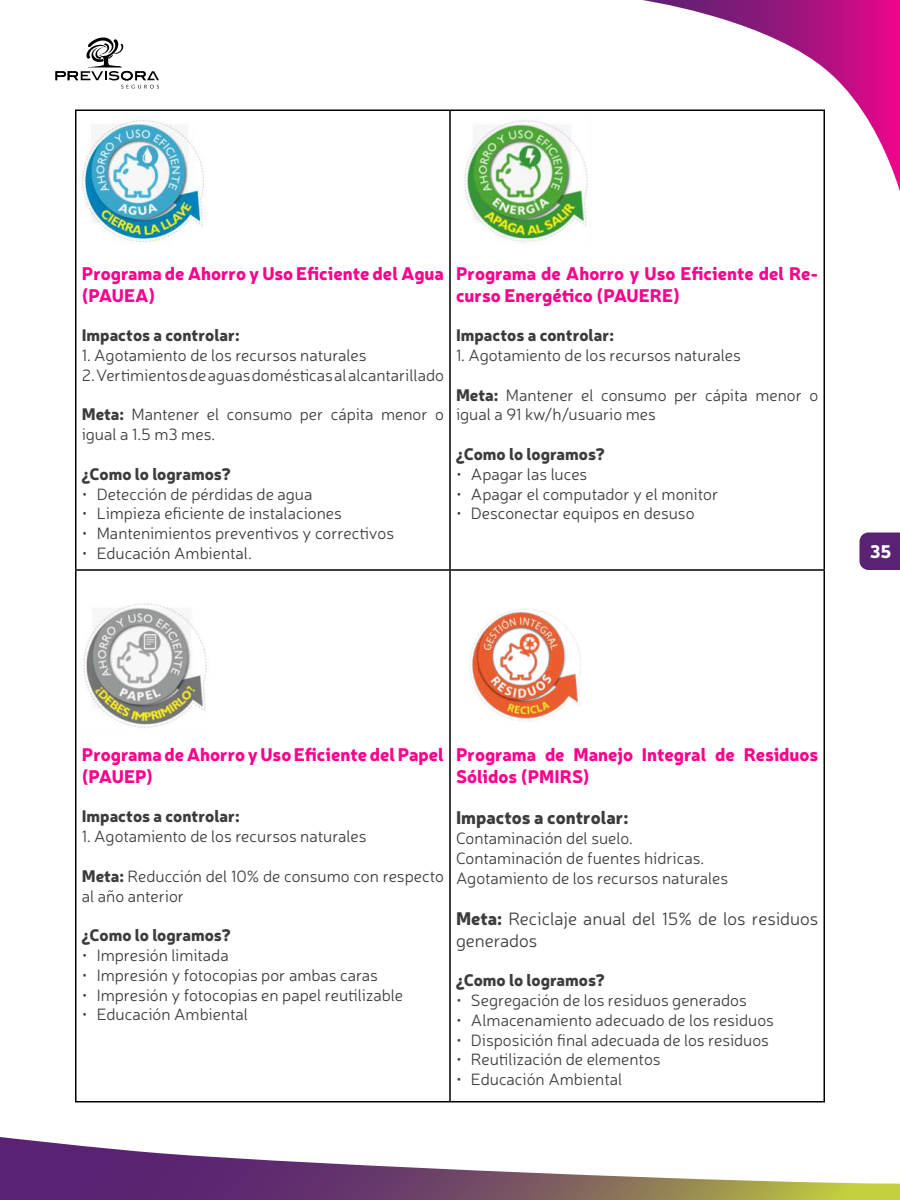
<style>
.page{position:relative;width:900px;height:1200px;background:#fff}
.page>*{position:absolute;margin:0;border:0;box-sizing:border-box;transform-origin:0 0}
.t1{font:900 18px/21.6px "Neris";color:#fb028d}
.t2{font:300 18px/21.6px "Neris";color:#3c3c3c}
.t3{font:900 18px "Neris";color:#3c3c3c}
.t4{font:900 18px "Neris";color:#fff}
.t5{font:300 16.5px/19.8px "Neris";color:#3c3c3c}
.t6{font:900 16.5px "Neris";color:#3c3c3c}
.s1{font-weight:900}
</style>
<div class="page">
<div style="left:860px;top:532px;width:40px;height:38px;background:#592272"></div>
<svg style="left:55px;top:37px;width:104px;height:52px"></svg>
<svg style="left:642px;top:0;width:258px;height:226px"></svg>
<svg style="left:1px;top:1137px;width:899px;height:63px"></svg>
<svg style="left:0;top:1137px;width:1px;height:63px"></svg>
<hr style="left:75px;top:110px;width:375px;height:1px;background:#000">
<hr style="left:75px;top:111px;width:1px;height:458px;background:#000">
<hr style="left:450px;top:110px;width:375px;height:1px;background:#000">
<hr style="left:449px;top:111px;width:2px;height:458px;background:#000">
<hr style="left:824px;top:111px;width:1px;height:458px;background:#000">
<hr style="left:75px;top:569px;width:375px;height:2px;background:#000">
<hr style="left:75px;top:571px;width:1px;height:530px;background:#000">
<hr style="left:450px;top:569px;width:375px;height:2px;background:#000">
<hr style="left:449px;top:571px;width:2px;height:530px;background:#000">
<hr style="left:824px;top:571px;width:1px;height:530px;background:#000">
<hr style="left:75px;top:1101px;width:375px;height:1px;background:#000">
<hr style="left:450px;top:1101px;width:375px;height:1px;background:#000">
<img style="left:464px;top:116px;width:124px;height:128px">
<img style="left:83px;top:603px;width:124px;height:125px">
<img style="left:470px;top:608px;width:111px;height:114px">
<img style="left:80px;top:116px;width:126px;height:128px">
<p class="t1" style="left:82px;top:262px;width:364px">Programa de Ahorro y Uso Eficiente del Agua (PAUEA)</p>
<p class="t6" style="left:82px;top:323px;width:159px">Impactos a controlar:</p>
<p class="t5" style="left:82px;top:345px;width:286px">1. Agotamiento de los recursos naturales</p>
<p class="t5" style="left:82px;top:365px;width:364px">2. Vertimientos de aguas domésticas al alcantarillado</p>
<p class="t5" style="left:82px;top:404px;width:364px"><span class="s1">Meta:</span> Mantener el consumo per cápita menor o igual a 1.5 m3 mes.</p>
<p class="t6" style="left:82px;top:462px;width:151px">¿Como lo logramos?</p>
<p class="t5" style="left:82px;top:483px;width:232px">• Detección de pérdidas de agua</p>
<p class="t5" style="left:82px;top:503px;width:262px">• Limpieza eficiente de instalaciones</p>
<p class="t5" style="left:82px;top:523px;width:314px">• Mantenimientos preventivos y correctivos</p>
<p class="t5" style="left:82px;top:543px;width:172px">• Educación Ambiental.</p>
<p class="t1" style="left:456px;top:262px;width:364px">Programa de Ahorro y Uso Eficiente del Re&shy;curso Energético (PAUERE)</p>
<p class="t6" style="left:456px;top:323px;width:159px">Impactos a controlar:</p>
<p class="t5" style="left:456px;top:345px;width:286px">1. Agotamiento de los recursos naturales</p>
<p class="t5" style="left:456px;top:384px;width:364px"><span class="s1">Meta:</span> Mantener el consumo per cápita menor o igual a 91 kw/h/usuario mes</p>
<p class="t6" style="left:456px;top:442px;width:151px">¿Como lo logramos?</p>
<p class="t5" style="left:456px;top:464px;width:133px">• Apagar las luces</p>
<p class="t5" style="left:456px;top:483px;width:264px">• Apagar el computador y el monitor</p>
<p class="t5" style="left:456px;top:503px;width:240px">• Desconectar equipos en desuso</p>
<p class="t4" style="left:870px;top:538px;width:23px">35</p>
<p class="t1" style="left:82px;top:743px;width:364px">Programa de Ahorro y Uso Eficiente del Papel (PAUEP)</p>
<p class="t6" style="left:82px;top:804px;width:159px">Impactos a controlar:</p>
<p class="t5" style="left:82px;top:826px;width:286px">1. Agotamiento de los recursos naturales</p>
<p class="t5" style="left:82px;top:866px;width:364px"><span class="s1">Meta:</span> Reducción del 10% de consumo con respecto al año anterior</p>
<p class="t6" style="left:82px;top:923px;width:151px">¿Como lo logramos?</p>
<p class="t5" style="left:82px;top:945px;width:149px">• Impresión limitada</p>
<p class="t5" style="left:82px;top:965px;width:298px">• Impresión y fotocopias por ambas caras</p>
<p class="t5" style="left:82px;top:984px;width:323px">• Impresión y fotocopias en papel reutilizable</p>
<p class="t5" style="left:82px;top:1004px;width:168px">• Educación Ambiental</p>
<p class="t1" style="left:456px;top:743px;width:364px">Programa de Manejo Integral de Residuos<br>Sólidos (PMIRS)</p>
<p class="t3" style="left:456px;top:805px;width:174px">Impactos a controlar:</p>
<p class="t5" style="left:456px;top:828px;width:274px">Contaminación del suelo.<br>Contaminación de fuentes hídricas.<br>Agotamiento de los recursos naturales</p>
<p class="t2" style="left:456px;top:907px;width:364px"><span class="s1">Meta:</span> Reciclaje anual del 15% de los residuos generados</p>
<p class="t6" style="left:456px;top:968px;width:151px">¿Como lo logramos?</p>
<p class="t5" style="left:456px;top:990px;width:292px">• Segregación de los residuos generados</p>
<p class="t5" style="left:456px;top:1010px;width:319px">• Almacenamiento adecuado de los residuos</p>
<p class="t5" style="left:456px;top:1029px;width:315px">• Disposición final adecuada de los residuos</p>
<p class="t5" style="left:456px;top:1049px;width:206px">• Reutilización de elementos</p>
<p class="t5" style="left:456px;top:1069px;width:168px">• Educación Ambiental</p>
</div>
